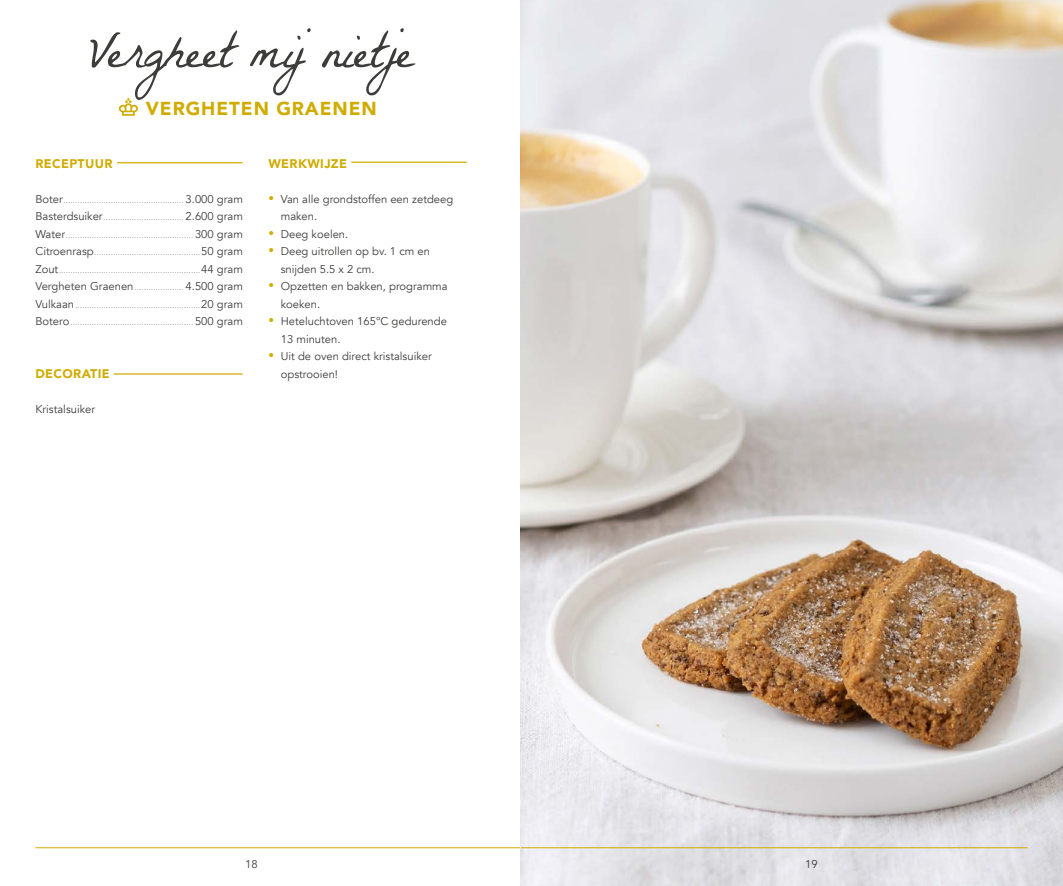
<style>
.page{position:relative;width:1063px;height:886px;background:#fff}
.page>*{position:absolute;margin:0;border:0;box-sizing:border-box;transform-origin:0 0}
.t1{font:50px "La Belle Aurore";color:#3c3c3b}
.t2{font:900 18.75px "Avenir";letter-spacing:.05em;color:#d0ac00}
.t3{font:900 12.5px "Avenir";letter-spacing:.03em;color:#d0ac00}
.t4{font:11.25px/17.5px "Avenir";color:#3c3c3b}
.t5{font:6.25px "Avenir";color:#3c3c3b}
.s1{font-size:11.25px}
.s2{font-size:6.25px}
.s3{color:#d0ac00}
</style>
<div class="page">
<hr style="left:35px;top:847px;width:993px;height:1px;background:#d0ac00">
<img style="left:521px;top:0;width:542px;height:886px">
<hr style="left:521px;top:847px;width:507px;height:1px;background:#d0ac00">
<svg style="left:119px;top:98px;width:19px;height:18px"></svg>
<hr style="left:117px;top:162px;width:126px;height:1px;background:#d0ac00">
<hr style="left:351px;top:162px;width:116px;height:1px;background:#d0ac00">
<hr style="left:114px;top:373px;width:129px;height:2px;background:#d0ac00">
<h1 class="t1" style="left:90px;top:21px;width:325px">Vergheet mij nietje</h1>
<h2 class="t2" style="left:146px;top:93px;width:233px">VERGHETEN GRAENEN</h2>
<h3 class="t3" style="left:35px;top:152px;width:79px">RECEPTUUR</h3>
<p class="t5" style="left:35px;top:197px;width:209px"><span class="s1">Boter</span>................................................... <span class="s1">3.000 gram</span></p>
<p class="t5" style="left:35px;top:214px;width:209px"><span class="s1">Basterdsuiker</span>.................................. <span class="s1">2.600 gram</span></p>
<p class="t5" style="left:35px;top:232px;width:209px"><span class="s1">Water</span>...................................................... <span class="s1">300 gram</span></p>
<p class="t5" style="left:35px;top:249px;width:209px"><span class="s1">Citroenrasp</span>.............................................<span class="s1">50 gram</span></p>
<p class="t5" style="left:35px;top:267px;width:209px"><span class="s1">Zout</span>............................................................<span class="s1">44 gram</span></p>
<h3 class="t4" style="left:35px;top:278px;width:209px">Vergheten Graenen<span class="s2">.....................</span> 4.500 gram</h3>
<p class="t5" style="left:35px;top:302px;width:209px"><span class="s1">Vulkaan</span>.....................................................<span class="s1">20 gram</span></p>
<p class="t5" style="left:35px;top:319px;width:209px"><span class="s1">Botero</span>.................................................... <span class="s1">500 gram</span></p>
<h3 class="t3" style="left:35px;top:362px;width:76px">DECORATIE</h3>
<h3 class="t4" style="left:35px;top:400px;width:61px">Kristalsuiker</h3>
<h3 class="t3" style="left:268px;top:152px;width:80px">WERKWIJZE</h3>
<h3 class="t4" style="left:281px;top:190px;width:174px;text-indent:-12px"><span class="s3">•</span> Van alle grondstoffen een zetdeeg maken.</h3>
<h3 class="t4" style="left:268px;top:225px;width:81px"><span class="s3">•</span> Deeg koelen.</h3>
<h3 class="t4" style="left:281px;top:243px;width:151px;text-indent:-12px"><span class="s3">•</span> Deeg uitrollen op bv. 1 cm en snijden 5.5 x 2 cm.</h3>
<h3 class="t4" style="left:281px;top:278px;width:168px;text-indent:-12px"><span class="s3">•</span> Opzetten en bakken, programma koeken.</h3>
<h3 class="t4" style="left:281px;top:313px;width:168px;text-indent:-12px"><span class="s3">•</span> Heteluchtoven 165°C gedurende<br>13 minuten.</h3>
<h3 class="t4" style="left:281px;top:348px;width:152px;text-indent:-12px"><span class="s3">•</span> Uit de oven direct kristalsuiker opstrooien!</h3>
<h3 class="t4" style="left:245px;top:855px;width:14px">18</h3>
<h3 class="t4" style="left:805px;top:855px;width:14px">19</h3>
</div>
